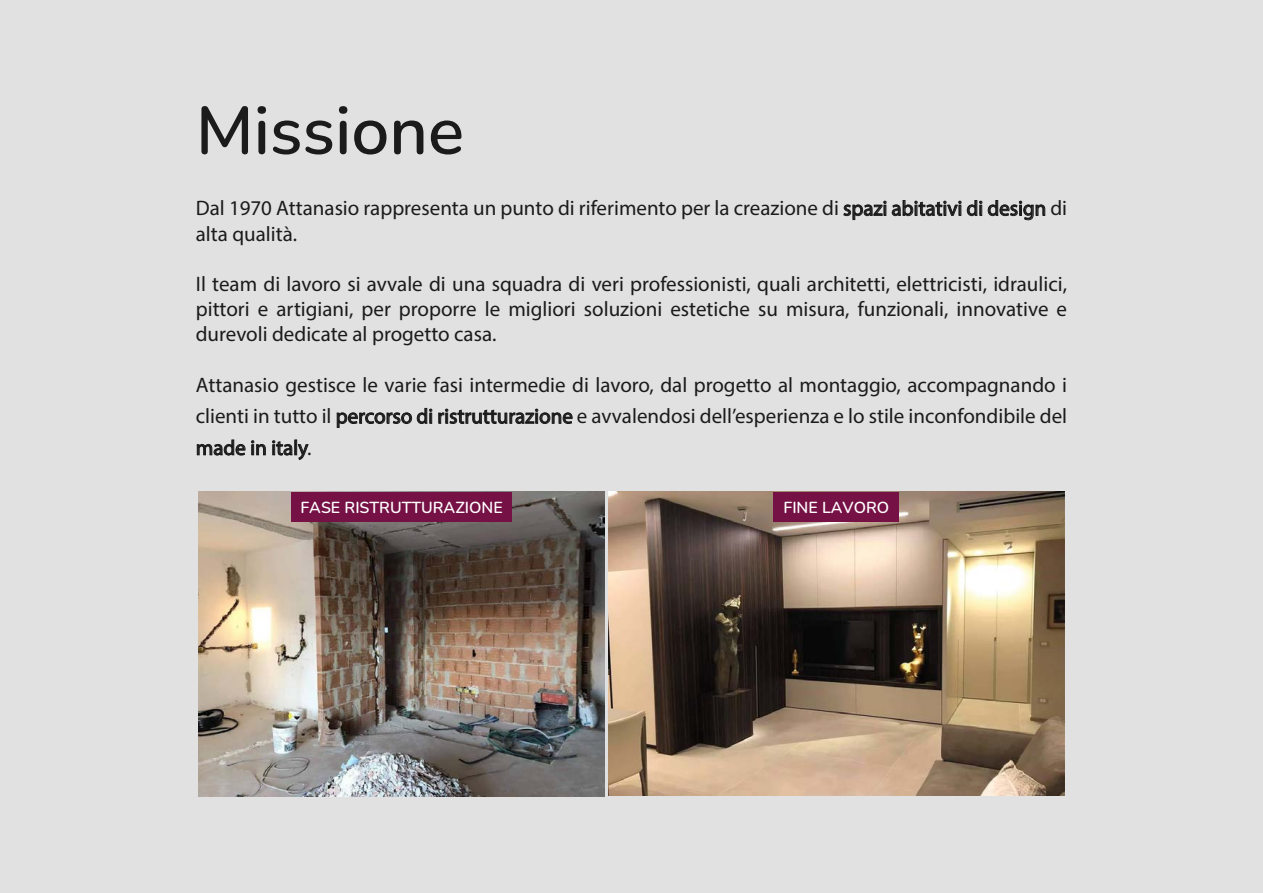
<style>
.page{position:relative;width:1263px;height:893px;background:#e2e1e1}
.page>*{position:absolute;margin:0;border:0;box-sizing:border-box;transform-origin:0 0}
.t1{font:200 67.2px "Nunito";color:#1b1b1b}
.t2{font:21px/25.2px "Myriad Pro";color:#1b1b1b;text-align:justify}
.t3{font:200 15.9px "Nunito";color:#fff}
</style>
<div class="page">
<svg style="left:843px;top:200px;width:202px;height:21px"></svg>
<svg style="left:336px;top:407px;width:96px;height:21px"></svg>
<svg style="left:438px;top:408px;width:135px;height:16px"></svg>
<svg style="left:197px;top:439px;width:69px;height:17px"></svg>
<svg style="left:272px;top:440px;width:37px;height:20px"></svg>
<img style="left:199px;top:492px;width:405px;height:304px">
<img style="left:608px;top:492px;width:456px;height:304px">
<div style="left:291px;top:492px;width:221px;height:29px;background:#761145"></div>
<div style="left:774px;top:492px;width:125px;height:29px;background:#761145"></div>
<h1 class="t1" style="left:196px;top:84px;width:270px">Missione</h1>
<p class="t2" style="left:196px;top:195px;width:873px">Dal 1970 Attanasio rappresenta un punto di riferimento per la creazione di spazi abitativi di design di alta qualità.</p>
<p class="t2" style="left:196px;top:271px;width:873px">Il team di lavoro si avvale di una squadra di veri professionisti, quali architetti, elettricisti, idraulici, pittori e artigiani, per proporre le migliori soluzioni estetiche su misura, funzionali, innovative e durevoli dedicate al progetto casa.</p>
<p class="t2" style="left:196px;top:369px;width:873px;line-height:31.5px">Attanasio gestisce le varie fasi intermedie di lavoro, dal progetto al montaggio, accompagnando i clienti in tutto il percorso di ristrutturazione e avvalendosi dell’esperienza e lo stile inconfondibile del made in italy.</p>
<p class="t3" style="left:300px;top:496px;width:204px">FASE RISTRUTTURAZIONE</p>
<p class="t3" style="left:783px;top:496px;width:107px">FINE LAVORO</p>
</div>
